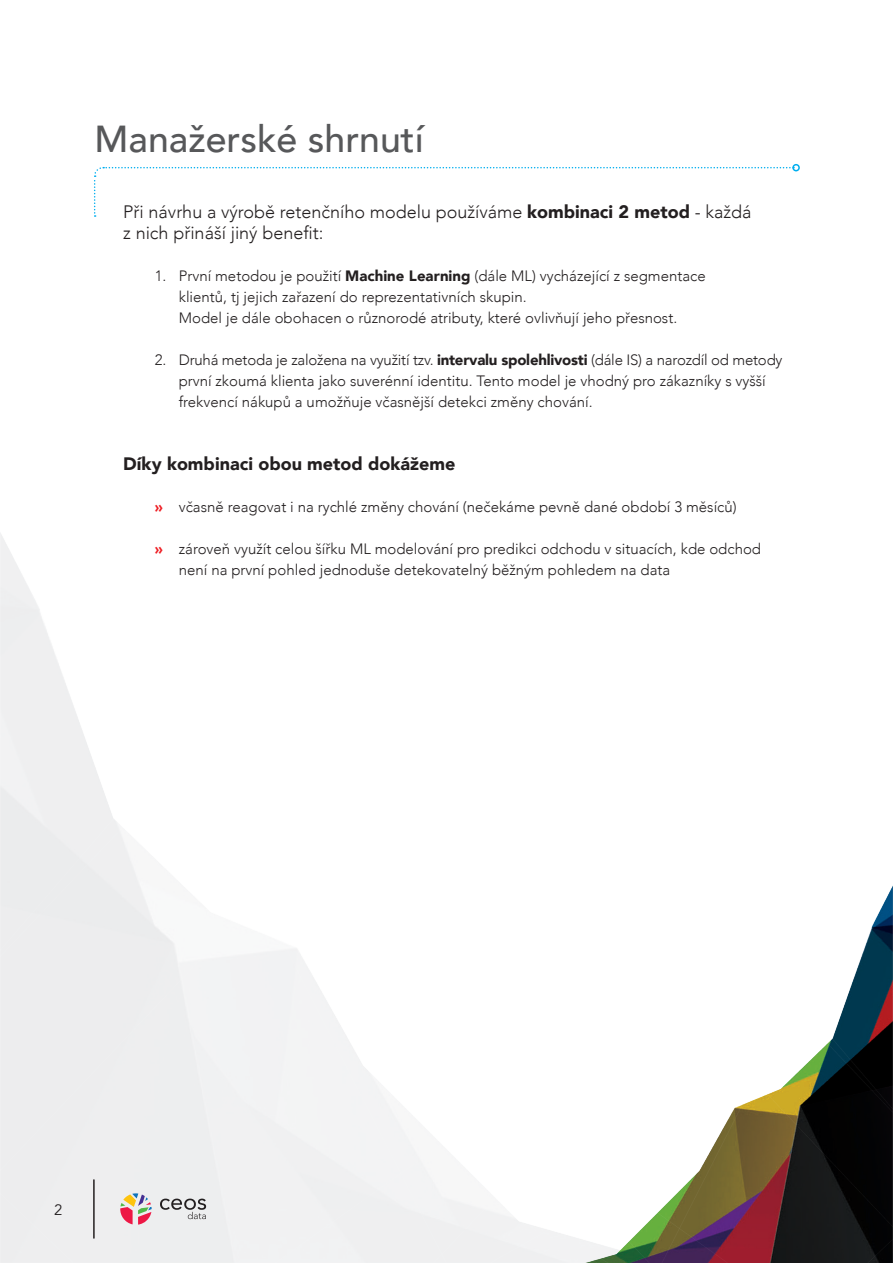
<style>
.page{position:relative;width:893px;height:1263px;background:#fff}
.page>*{position:absolute;margin:0;border:0;box-sizing:border-box;transform-origin:0 0}
.t1{font:500 37.5px "Avenir";color:#57585a}
.t2{font:300 18px/21px "Avenir";color:#231f20}
.t3{font:900 18px "Avenir";color:#231f20}
.t4{font:300 15px/21px "Avenir";color:#231f20}
.t5{font:15px "Avenir";color:#231f20}
.s1{font-weight:900}
.s2{font-weight:900;color:#ee1d23}
</style>
<div class="page">
<img style="left:417px;top:885px;width:476px;height:378px">
<svg style="left:94px;top:166px;width:700px;height:51px"></svg>
<div style="left:792px;top:164px;width:8px;height:7px;border:2px solid #00aeef;border-radius:50%"></div>
<svg style="left:160px;top:1198px;width:46px;height:21px"></svg>
<svg style="left:120px;top:1193px;width:32px;height:31px"></svg>
<hr style="left:93px;top:1180px;width:2px;height:58px;background:#231f20">
<h1 class="t1" style="left:95px;top:107px;width:331px">Manažerské shrnutí</h1>
<p class="t2" style="left:123px;top:201px;width:630px">Při návrhu a výrobě retenčního modelu používáme <span class="s1">kombinaci 2 metod</span> - každá z nich přináší jiný benefit:</p>
<p class="t4" style="left:179px;top:265px;width:528px;text-indent:-24px">1. První metodou je použití <span class="s1">Machine Learning</span> (dále ML) vycházející z segmentace klientů, tj jejich zařazení do reprezentativních skupin.<br>Model je dále obohacen o různorodé atributy, které ovlivňují jeho přesnost.</p>
<p class="t4" style="left:179px;top:349px;width:605px;text-indent:-24px">2. Druhá metoda je založena na využití tzv. <span class="s1">intervalu spolehlivosti</span> (dále IS) a narozdíl od metody první zkoumá klienta jako suverénní identitu. Tento model je vhodný pro zákazníky s vyšší frekvencí nákupů a umožňuje včasnější detekci změny chování.</p>
<p class="t3" style="left:123px;top:448px;width:334px">Díky kombinaci obou metod dokážeme</p>
<p class="t4" style="left:155px;top:496px;width:583px"><span class="s2">»</span> včasně reagovat i na rychlé změny chování (nečekáme pevně dané období 3 měsíců)</p>
<p class="t4" style="left:179px;top:538px;width:584px;text-indent:-24px"><span class="s2">»</span> zároveň využít celou šířku ML modelování pro predikci odchodu v situacích, kde odchod není na první pohled jednoduše detekovatelný běžným pohledem na data</p>
<p class="t5" style="left:54px;top:1201px;width:10px">2</p>
</div>
